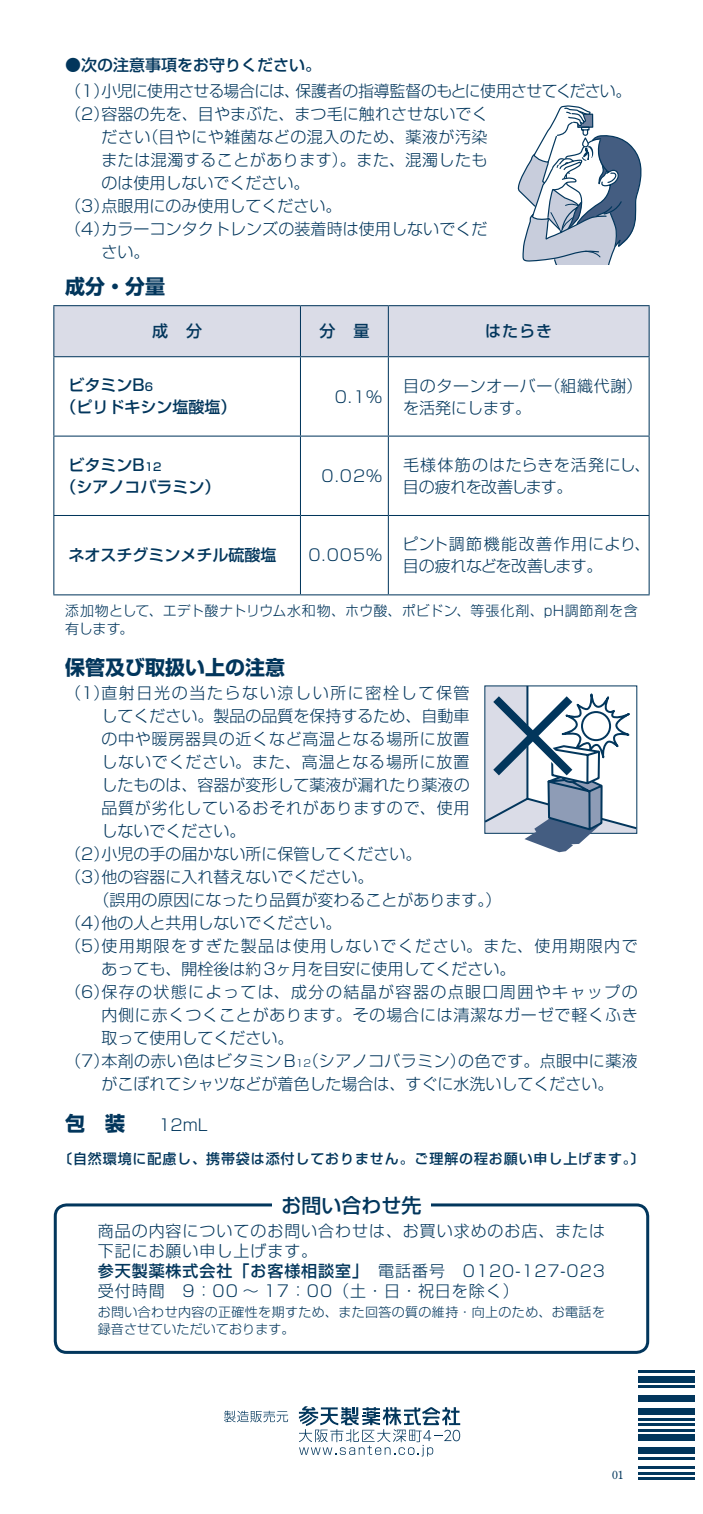
<style>
.page{position:relative;width:703px;height:1514px;background:#fff}
.page>*{position:absolute;margin:0;border:0;box-sizing:border-box;transform-origin:0 0}
.t1{font:700 20px "Shin Go Pro";color:#02365c}
.t2{font:500 20px "Shin Go Pro";color:#02365c}
.t3{font:300 16px/23px "Shin Go Pro";color:#02365c}
.t4{font:300 16px/23px "Shin Go Pro";letter-spacing:.025em;color:#02365c}
.t5{font:300 16px/20px "Shin Go Pro";letter-spacing:.06em;color:#02365c}
.t6{font:500 16px "Shin Go Pro";color:#02365c}
.t7{font:300 16px/23px "Shin Go Pro";letter-spacing:.085em;color:#02365c}
.t8{font:300 16px/23px "Shin Go Pro";letter-spacing:.005em;color:#02365c}
.t9{font:300 16px "Shin Go Pro";letter-spacing:.05em;color:#02365c}
.t10{font:300 16px/23px "Shin Go Pro";letter-spacing:.09em;color:#02365c}
.t11{font:300 16px "Shin Go Pro";letter-spacing:-.025em;color:#02365c}
.t12{font:300 16px "Shin Go Pro";letter-spacing:.1em;color:#02365c}
.t13{font:300 16px "Shin Go Pro";letter-spacing:.095em;color:#02365c}
.t14{font:300 16px "Shin Go Pro";letter-spacing:-.045em;color:#02365c}
.t15{font:300 16px "Shin Go Pro";letter-spacing:-.04em;color:#02365c}
.t16{font:300 16px "Shin Go Pro";letter-spacing:-.03em;color:#02365c}
.t17{font:300 14px/18px "Shin Go Pro";letter-spacing:.02em;color:#02365c}
.t18{font:500 14px "Shin Go Pro";letter-spacing:.065em;color:#02365c}
.t19{font:300 13px/17px "Shin Go Pro";letter-spacing:.03em;color:#02365c}
.t20{font:11.4px "Century Old Style";color:#02365c}
.t21{font:500 11px "Shin Go Pro";color:#02365c}
.t22{font:300 10px "Shin Go Pro";color:#02365c}
.s1{font-size:16px}
.s2{font-weight:500}
</style>
<div class="page">
<svg style="left:299px;top:1406px;width:161px;height:50px"></svg>
<svg style="left:224px;top:1410px;width:64px;height:12px"></svg>
<div style="left:54px;top:306px;width:595px;height:50px;background:#dadce7"></div>
<hr style="left:53px;top:305px;width:247px;height:1px;background:#02365c">
<hr style="left:53px;top:306px;width:1px;height:50px;background:#02365c">
<hr style="left:300px;top:305px;width:88px;height:1px;background:#02365c">
<hr style="left:300px;top:306px;width:1px;height:50px;background:#02365c">
<hr style="left:388px;top:305px;width:262px;height:1px;background:#02365c">
<hr style="left:388px;top:306px;width:1px;height:50px;background:#02365c">
<hr style="left:649px;top:306px;width:1px;height:50px;background:#02365c">
<hr style="left:53px;top:356px;width:247px;height:1px;background:#02365c">
<hr style="left:53px;top:357px;width:1px;height:79px;background:#02365c">
<hr style="left:300px;top:356px;width:88px;height:1px;background:#02365c">
<hr style="left:300px;top:357px;width:1px;height:79px;background:#02365c">
<hr style="left:388px;top:356px;width:262px;height:1px;background:#02365c">
<hr style="left:388px;top:357px;width:1px;height:79px;background:#02365c">
<hr style="left:649px;top:357px;width:1px;height:79px;background:#02365c">
<hr style="left:53px;top:436px;width:247px;height:1px;background:#02365c">
<hr style="left:53px;top:437px;width:1px;height:78px;background:#02365c">
<hr style="left:300px;top:436px;width:88px;height:1px;background:#02365c">
<hr style="left:300px;top:437px;width:1px;height:78px;background:#02365c">
<hr style="left:388px;top:436px;width:262px;height:1px;background:#02365c">
<hr style="left:388px;top:437px;width:1px;height:78px;background:#02365c">
<hr style="left:649px;top:437px;width:1px;height:78px;background:#02365c">
<hr style="left:53px;top:515px;width:247px;height:1px;background:#02365c">
<hr style="left:53px;top:516px;width:1px;height:78px;background:#02365c">
<hr style="left:300px;top:515px;width:88px;height:1px;background:#02365c">
<hr style="left:300px;top:516px;width:1px;height:78px;background:#02365c">
<hr style="left:388px;top:515px;width:262px;height:1px;background:#02365c">
<hr style="left:388px;top:516px;width:1px;height:78px;background:#02365c">
<hr style="left:649px;top:516px;width:1px;height:78px;background:#02365c">
<hr style="left:53px;top:594px;width:247px;height:1px;background:#02365c">
<hr style="left:300px;top:594px;width:88px;height:1px;background:#02365c">
<hr style="left:388px;top:594px;width:262px;height:1px;background:#02365c">
<svg style="left:518px;top:105px;width:124px;height:160px"></svg>
<svg style="left:484px;top:685px;width:153px;height:167px"></svg>
<div style="left:54px;top:1203px;width:595px;height:151px;border:3px solid #02365c;border-radius:11px"></div>
<div style="left:272px;top:1191px;width:159px;height:28px;background:#fff"></div>
<hr style="left:638px;top:1477px;width:56px;height:3px;background:#02365c">
<hr style="left:638px;top:1472px;width:56px;height:2px;background:#02365c">
<hr style="left:638px;top:1466px;width:56px;height:3px;background:#02365c">
<hr style="left:638px;top:1457px;width:56px;height:2px;background:#02365c">
<div style="left:638px;top:1447px;width:56px;height:7px;background:#02365c"></div>
<div style="left:638px;top:1434px;width:56px;height:7px;background:#02365c"></div>
<hr style="left:638px;top:1428px;width:56px;height:3px;background:#02365c">
<hr style="left:638px;top:1423px;width:56px;height:3px;background:#02365c">
<hr style="left:638px;top:1418px;width:56px;height:2px;background:#02365c">
<div style="left:638px;top:1408px;width:56px;height:7px;background:#02365c"></div>
<div style="left:638px;top:1395px;width:56px;height:6px;background:#02365c"></div>
<hr style="left:638px;top:1385px;width:56px;height:3px;background:#02365c">
<div style="left:638px;top:1376px;width:56px;height:6px;background:#02365c"></div>
<hr style="left:638px;top:1370px;width:56px;height:3px;background:#02365c">
<p class="t6" style="left:65px;top:52px;width:257px">●次の注意事項をお守りください。</p>
<p class="t11" style="left:295px;top:78px;width:338px">保護者の指導監督のもとに使用させてください。</p>
<p class="t8" style="left:101px;top:77px;width:388px;text-indent:-36px">（1）<br>容器の先を、目やまぶた、まつ毛に触れさせないでく</p>
<p class="t14" style="left:101px;top:78px;width:200px">小児に使用させる場合には、</p>
<p class="t4" style="left:65px;top:100px;width:46px">（2）</p>
<p class="t4" style="left:142px;top:123px;width:347px">（目やにや雑菌などの混入のため、薬液が汚染</p>
<p class="t3" style="left:101px;top:123px;width:388px">ださい<br>または混濁することがあります）。また、混濁したものは使用しないでください。<br>点眼用にのみ使用してください。</p>
<p class="t8" style="left:101px;top:192px;width:388px;text-indent:-36px">（3）<br>カラーコンタクトレンズの装着時は使用しないでくだ</p>
<p class="t4" style="left:101px;top:215px;width:50px;text-indent:-36px">（4）<br>さい。</p>
<p class="t1" style="left:65px;top:271px;width:101px">成分・分量</p>
<p class="t6" style="left:152px;top:318px;width:52px">成　分</p>
<p class="t6" style="left:319px;top:318px;width:52px">分　量</p>
<p class="t6" style="left:485px;top:318px;width:69px">はたらき</p>
<p class="t4" style="left:403px;top:372px;width:151px">目のターンオーバー</p>
<p class="t6" style="left:69px;top:372px;width:78px">ビタミンB</p>
<p class="t4" style="left:544px;top:372px;width:100px">（組織代謝(</p>
<p class="t21" style="left:145px;top:378px;width:10px">6</p>
<p class="t4" style="left:335px;top:383px;width:49px">0.1%</p>
<p class="t6" style="left:61px;top:394px;width:178px">（ピリドキシン塩酸塩）</p>
<p class="t3" style="left:403px;top:394px;width:129px">を活発にします。</p>
<p class="t6" style="left:69px;top:452px;width:78px">ビタミンB</p>
<p class="t9" style="left:403px;top:452px;width:249px">毛様体筋のはたらきを活発にし、</p>
<p class="t4" style="left:322px;top:462px;width:62px">0.02%</p>
<p class="t6" style="left:61px;top:474px;width:162px">（シアノコバラミン）</p>
<p class="t16" style="left:403px;top:474px;width:171px">目の疲れを改善します。</p>
<p class="t21" style="left:145px;top:458px;width:18px">12</p>
<p class="t13" style="left:402px;top:531px;width:250px">ピント調節機能改善作用により、</p>
<p class="t6" style="left:69px;top:542px;width:210px">ネオスチグミンメチル硫酸塩</p>
<p class="t4" style="left:308px;top:542px;width:75px">0.005%</p>
<p class="t15" style="left:403px;top:553px;width:201px">目の疲れなどを改善します。</p>
<p class="t17" style="left:65px;top:600px;width:574px">添加物として、エデト酸ナトリウム水和物、ホウ酸、ポビドン、等張化剤、pH調節剤を含有します。</p>
<p class="t1" style="left:65px;top:651px;width:221px">保管及び取扱い上の注意</p>
<p class="t12" style="left:101px;top:680px;width:370px">直射日光の当たらない涼しい所に密栓して保管</p>
<p class="t3" style="left:101px;top:679px;width:370px;text-indent:-36px">（1）<br>してください。製品の品質を保持するため、自動車の中や暖房器具の近くなど高温となる場所に放置しないでください。また、高温となる場所に放置したものは、容器が変形して薬液が漏れたり薬液の品質が劣化しているおそれがありますので、使用しないでください。<br>小児の手の届かない所に保管してください。</p>
<p class="t3" style="left:101px;top:840px;width:274px;text-indent:-36px">（2）<br>他の容器に入れ替えないでください。</p>
<p class="t4" style="left:65px;top:863px;width:46px">（3）</p>
<p class="t3" style="left:93px;top:886px;width:410px">（誤用の原因になったり品質が変わることがあります (。</p>
<p class="t3" style="left:101px;top:909px;width:241px">他の人と共用しないでください。</p>
<p class="t10" style="left:101px;top:909px;width:538px;text-indent:-36px">（4）<br>使用期限をすぎた製品は使用しないでください。また、使用期限内で</p>
<p class="t7" style="left:101px;top:932px;width:538px;text-indent:-36px">（5）<br>あっても、開栓後は約3ヶ月を目安に使用してください。<br>保存の状態によっては、成分の結晶が容器の点眼口周囲やキャップの</p>
<p class="t4" style="left:65px;top:978px;width:46px">（6）</p>
<p class="t9" style="left:101px;top:1002px;width:538px">内側に赤くつくことがあります。その場合には清潔なガーゼで軽くふき</p>
<p class="t3" style="left:101px;top:1024px;width:194px">取って使用してください。</p>
<p class="t4" style="left:458px;top:1047px;width:181px">の色です。点眼中に薬液</p>
<p class="t4" style="left:101px;top:1047px;width:198px">本剤の赤い色はビタミンＢ</p>
<p class="t3" style="left:101px;top:1047px;width:513px;text-indent:-36px">（7）<br>がこぼれてシャツなどが着色した場合は、すぐに水洗いしてください。</p>
<p class="t4" style="left:159px;top:1111px;width:51px">12mL</p>
<p class="t4" style="left:319px;top:1047px;width:148px">シアノコバラミン）</p>
<p class="t22" style="left:296px;top:1055px;width:25px"><span class="s1">（</span>1 2</p>
<p class="t1" style="left:65px;top:1107px;width:88px">包　装　</p>
<p class="t18" style="left:58px;top:1147px;width:588px">〔自然環境に配慮し、携帯袋は添付しておりません。ご理解の程お願い申し上げます 〔。</p>
<p class="t2" style="left:281px;top:1188px;width:141px">お問い合わせ先</p>
<p class="t5" style="left:98px;top:1218px;width:509px">商品の内容についてのお問い合わせは、お買い求めのお店、または</p>
<p class="t5" style="left:98px;top:1238px;width:221px">下記にお願い申し上げます。</p>
<p class="t5" style="left:463px;top:1258px;width:144px">0120-127-023</p>
<p class="t5" style="left:98px;top:1258px;width:423px"><span class="s2">参天製薬株式会社「お客様相談室」</span>　電話番号<br>受付時間　9：00 〜 17：00（土・日・祝日を除く(</p>
<p class="t19" style="left:98px;top:1302px;width:509px">お問い合わせ内容の正確性を期すため、また回答の質の維持・向上のため、お電話を録音させていただいております。</p>
<p class="t20" style="left:612px;top:1467px;width:13px">01</p>
</div>
